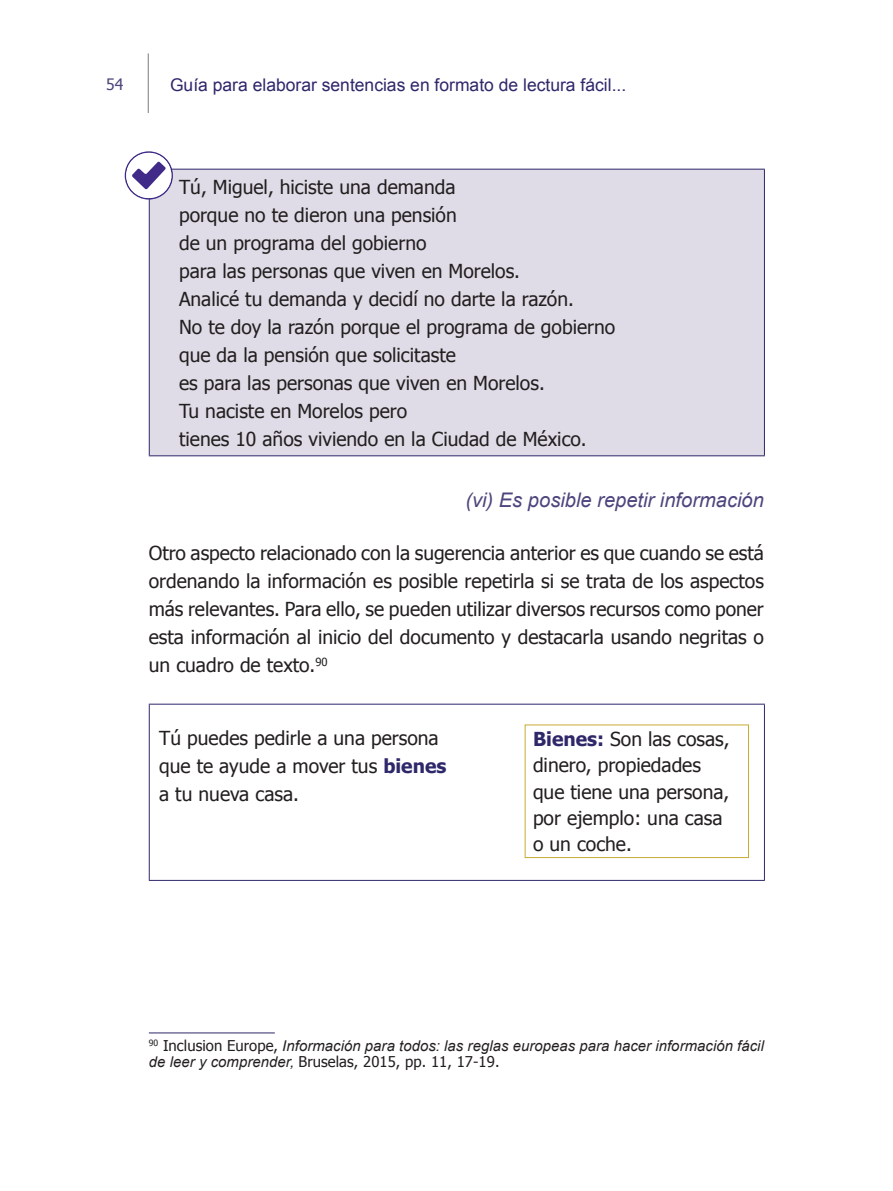
<style>
.page{position:relative;width:893px;height:1191px;background:#fff}
.page>*{position:absolute;margin:0;border:0;box-sizing:border-box;transform-origin:0 0}
.Subtitulo4B{font:italic 20.12px "Arial";color:#4d457d}
.Parrafo_tabla{font:19.25px/28px "Tahoma";color:#231f20}
.Parrafo{font:19.25px/28px "Tahoma";color:#231f20;text-align:justify}
.t1{font:17.5px "Arial";color:#2e276a}
.t2{font:15.75px "Tahoma";color:#4d457d}
.PiePáginaB{font:italic 14.88px/15.8px "Arial";letter-spacing:.005em;color:#231f20}
.s1{font-weight:700;color:#2e276a}
.s2{font-family:"Tahoma";font-style:normal}
</style>
<div class="page">
<hr style="left:148px;top:53px;width:1px;height:60px;background:#808285">
<div style="left:149px;top:169px;width:615px;height:287px;background:#dfdce7"></div>
<hr style="left:149px;top:169px;width:616px;height:1px;background:#2e276a">
<hr style="left:149px;top:170px;width:1px;height:285px;background:#2e276a">
<hr style="left:764px;top:170px;width:1px;height:285px;background:#2e276a">
<hr style="left:149px;top:455px;width:616px;height:1px;background:#2e276a">
<hr style="left:149px;top:703px;width:616px;height:1px;background:#2e276a">
<hr style="left:149px;top:704px;width:1px;height:176px;background:#2e276a">
<hr style="left:764px;top:704px;width:1px;height:176px;background:#2e276a">
<hr style="left:149px;top:880px;width:616px;height:1px;background:#2e276a">
<hr style="left:149px;top:1032px;width:126px;height:1px;background:#2e276a">
<svg style="left:125px;top:151px;width:48px;height:49px"></svg>
<div style="left:525px;top:724px;width:224px;height:134px;border:1px solid #c9ab34"></div>
<p class="t2" style="left:106px;top:74px;width:19px">54</p>
<p class="t1" style="left:170px;top:73px;width:458px">Guía para elaborar sentencias en formato de lectura fácil...</p>
<p class="Parrafo_tabla" style="left:179px;top:172px;width:438px">Tú, Miguel, hiciste una demanda<br>porque no te dieron una pensión<br>de un programa del gobierno<br>para las personas que viven en Morelos.<br>Analicé tu demanda y decidí no darte la razón.<br>No te doy la razón porque el programa de gobierno que da la pensión que solicitaste<br>es para las personas que viven en Morelos.<br>Tu naciste en Morelos pero<br>tienes 10 años viviendo en la Ciudad de México.</p>
<h4 class="Subtitulo4B" style="left:465px;top:487px;width:300px">(vi) Es posible repetir información</h4>
<p class="Parrafo" style="left:149px;top:538px;width:617px">Otro aspecto relacionado con la sugerencia anterior es que cuando se está ordenando la información es posible repetirla si se trata de los aspectos más relevantes. Para ello, se pueden utilizar diversos recursos como poner esta información al inicio del documento y destacarla usando negritas o un cuadro de texto.<sup>90</sup></p>
<p class="Parrafo_tabla" style="left:159px;top:723px;width:289px">Tú puedes pedirle a una persona que te ayude a mover tus <span class="s1">bienes </span>a tu nueva casa.</p>
<p class="Parrafo_tabla" style="left:533px;top:725px;width:198px;line-height:26.2px"><span class="s1">Bienes:</span> Son las cosas, dinero, propiedades que tiene una persona, por ejemplo: una casa o un coche.</p>
<p class="PiePáginaB" style="left:149px;top:1038px;width:617px"><sup>90</sup> <span class="s2">Inclusion Europe,</span> Información para todos: las reglas europeas para hacer información fácil de leer y comprender, <span class="s2">Bruselas, 2015, pp. 11, 17-19.</span></p>
</div>
